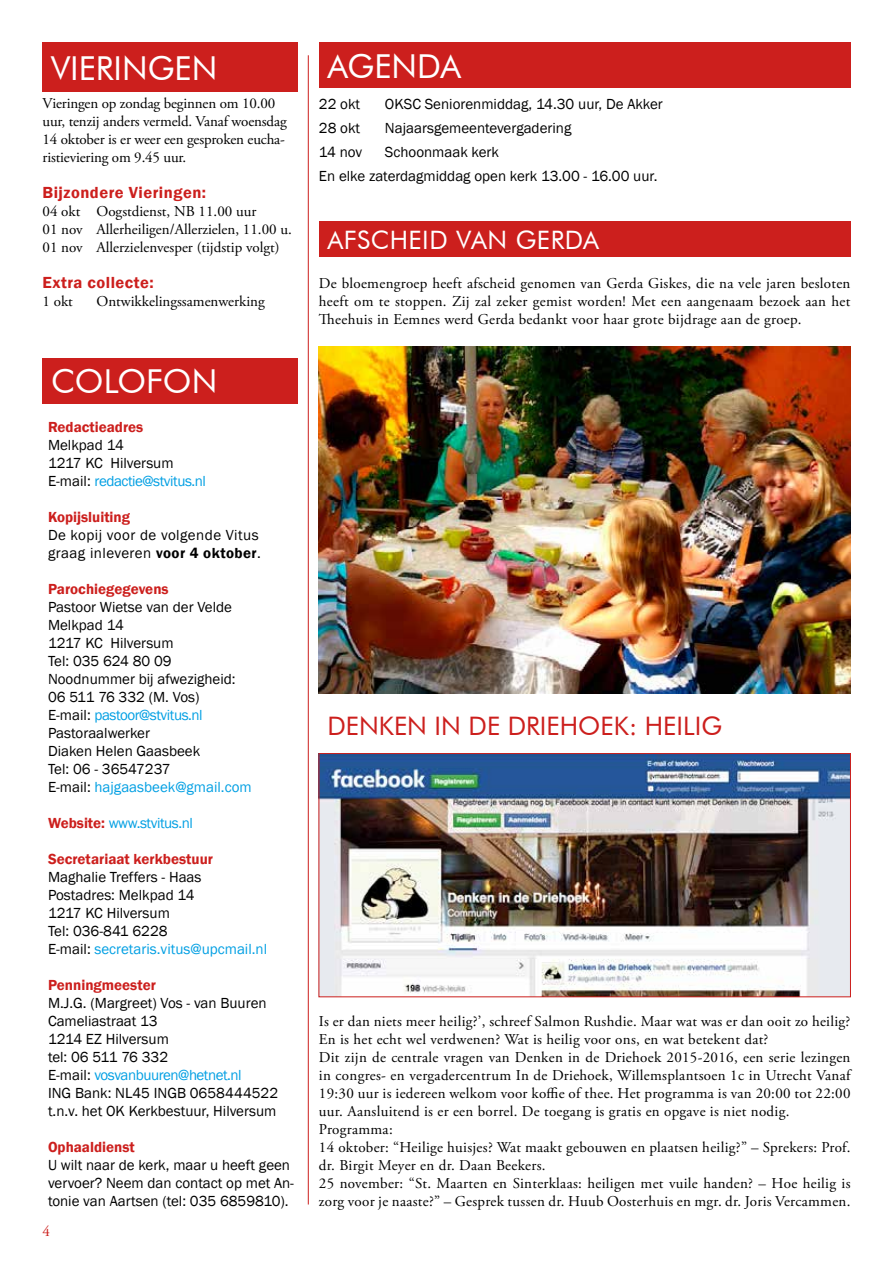
<style>
.page{position:relative;width:893px;height:1263px;background:#fff}
.page>*{position:absolute;margin:0;border:0;box-sizing:border-box;transform-origin:0 0}
.t1{font:33px "Futura BT";color:#fff}
.t2{font:25.5px "Futura BT";color:#cc1f1d}
.t3{font:25.35px "Futura BT";letter-spacing:.02em;color:#fff}
.t4{font:600 16.5px "Franklin Gothic";letter-spacing:.03em;color:#cc1f1d}
.t5{font:15px/18px "Adobe Garamond Pro";letter-spacing:.02em;color:#000;text-align:justify}
.t6{font:15px/18px "Franklin Gothic";color:#000}
.t7{font:15px/18px "Adobe Garamond Pro";letter-spacing:-.01em;color:#000}
.t8{font:15px/18px "Adobe Garamond Pro";color:#000}
.t9{font:600 15px "Franklin Gothic";color:#cc1f1d}
.t10{font:15px/18px "Franklin Gothic";letter-spacing:.03em;color:#000}
.t11{font:15px/18px "Franklin Gothic";letter-spacing:-.02em;color:#000}
.t12{font:15px "Franklin Gothic";letter-spacing:-.03em;color:#009fe3}
.t13{font:15px "Adobe Garamond Pro";color:#cc1f1d}
.s1{color:#009fe3}
.s2{font-weight:600}
.s3{font-weight:600;color:#cc1f1d}
</style>
<div class="page">
<div style="left:43px;top:358px;width:255px;height:46px;background:#cc1f1d"></div>
<div style="left:319px;top:43px;width:531px;height:45px;background:#cc1f1d"></div>
<div style="left:43px;top:43px;width:255px;height:49px;background:#cc1f1d"></div>
<hr style="left:308px;top:55px;width:1px;height:1149px;background:#cc1f1d">
<div style="left:319px;top:222px;width:531px;height:35px;background:#cc1f1d"></div>
<img style="left:321px;top:755px;width:528px;height:240px">
<div style="left:319px;top:753px;width:532px;height:244px;border:1px solid #cc1f1d"></div>
<img style="left:319px;top:346px;width:531px;height:348px">
<h1 class="t1" style="left:51px;top:48px;width:168px">VIERINGEN</h1>
<h1 class="t1" style="left:327px;top:46px;width:135px">AGENDA</h1>
<p class="t7" style="left:43px;top:95px;width:246px">Vieringen op zondag beginnen om 10.00 uur, tenzij anders vermeld. Vanaf woensdag 14 oktober is er weer een gesproken eucha&shy;ristieviering om 9.45 uur.</p>
<p class="t4" style="left:43px;top:182px;width:165px">Bijzondere Vieringen:</p>
<p class="t8" style="left:43px;top:203px;width:251px">04 okt Oogstdienst, NB 11.00 uur<br>01 nov Allerheiligen/Allerzielen, 11.00 u.<br>01 nov Allerzielenvesper (tijdstip volgt)</p>
<p class="t4" style="left:43px;top:272px;width:113px">Extra collecte:</p>
<p class="t5" style="left:43px;top:293px;width:32px">1 okt</p>
<p class="t8" style="left:97px;top:293px;width:170px">Ontwikkelingssamenwerking</p>
<h1 class="t1" style="left:51px;top:362px;width:168px">COLOFON</h1>
<p class="t9" style="left:48px;top:418px;width:97px">Redactieadres</p>
<p class="t11" style="left:48px;top:436px;width:160px">Melkpad 14<br>1217 KC Hilversum<br>E-mail: <span class="s1">redactie@stvitus.nl</span></p>
<p class="t9" style="left:48px;top:508px;width:84px">Kopijsluiting</p>
<p class="t10" style="left:48px;top:526px;width:215px">De kopij voor de volgende Vitus graag inleveren <span class="s2">voor 4 oktober</span>.</p>
<p class="t9" style="left:48px;top:580px;width:122px">Parochiegegevens</p>
<p class="t6" style="left:48px;top:598px;width:205px">Pastoor Wietse van der Velde<br>Melkpad 14<br>1217 KC Hilversum<br>Tel: 035 624 80 09<br>Noodnummer bij afwezigheid:<br>06 511 76 332 (M. Vos)<br>E-mail: <span class="s1">pastoor@stvitus.nl<br></span>Pastoraalwerker<br>Diaken Helen Gaasbeek<br>Tel: 06 - 36547237<br>E-mail: <span class="s1">hajgaasbeek@gmail.com</span></p>
<p class="t12" style="left:48px;top:814px;width:146px"><span class="s3">Website:</span> www.stvitus.nl</p>
<p class="t9" style="left:48px;top:850px;width:167px">Secretariaat kerkbestuur</p>
<p class="t6" style="left:48px;top:868px;width:221px">Maghalie Treffers - Haas<br>Postadres: Melkpad 14<br>1217 KC Hilversum<br>Tel: 036-841 6228<br>E-mail: <span class="s1">secretaris.vitus@upcmail.nl</span></p>
<p class="t9" style="left:48px;top:976px;width:109px">Penningmeester</p>
<p class="t6" style="left:48px;top:994px;width:232px">M.J.G. (Margreet) Vos - van Buuren<br>Cameliastraat 13<br>1214 EZ Hilversum<br>tel: 06 511 76 332<br>E-mail: <span class="s1">vosvanbuuren@hetnet.nl<br></span>ING Bank: NL45 INGB 0658444522 t.n.v. het OK Kerkbestuur, Hilversum</p>
<p class="t9" style="left:48px;top:1138px;width:88px">Ophaaldienst</p>
<p class="t6" style="left:48px;top:1156px;width:247px">U wilt naar de kerk, maar u heeft geen vervoer? Neem dan contact op met An&shy;tonie van Aartsen (tel: 035 6859810).</p>
<p class="t13" style="left:43px;top:1222px;width:9px">4</p>
<p class="t6" style="left:319px;top:95px;width:43px">22 okt</p>
<p class="t6" style="left:385px;top:95px;width:279px">OKSC Seniorenmiddag, 14.30 uur, De Akker</p>
<p class="t6" style="left:319px;top:119px;width:43px">28 okt</p>
<p class="t6" style="left:385px;top:119px;width:188px">Najaarsgemeentevergadering</p>
<p class="t6" style="left:319px;top:143px;width:45px">14 nov</p>
<p class="t6" style="left:319px;top:140px;width:340px;line-height:24px;text-indent:66px">Schoonmaak kerk<br>En elke zaterdagmiddag open kerk 13.00 - 16.00 uur.</p>
<h3 class="t3" style="left:327px;top:225px;width:273px">AFSCHEID VAN GERDA</h3>
<p class="t5" style="left:319px;top:275px;width:533px">De bloemengroep heeft afscheid genomen van Gerda Giskes, die na vele jaren besloten heeft om te stoppen. Zij zal zeker gemist worden! Met een aangenaam bezoek aan het Theehuis in Eemnes werd Gerda bedankt voor haar grote bijdrage aan de groep.</p>
<h2 class="t2" style="left:327px;top:710px;width:396px">DENKEN IN DE DRIEHOEK: HEILIG</h2>
<p class="t5" style="left:319px;top:1013px;width:533px;text-align:left">Is er dan niets meer heilig?’, schreef Salmon Rushdie. Maar wat was er dan ooit zo heilig?<br>En is het echt wel verdwenen? Wat is heilig voor ons, en wat betekent dat?<br>Dit zijn de centrale vragen van Denken in de Driehoek 2015-2016, een serie lezingen in congres- en vergadercentrum In de Driehoek, Willemsplantsoen 1c in Utrecht Vanaf 19:30 uur is iedereen welkom voor koffie of thee. Het programma is van 20:00 tot 22:00 uur. Aansluitend is er een borrel. De toegang is gratis en opgave is niet nodig.<br>Programma:<br>14 oktober: “Heilige huisjes? Wat maakt gebouwen en plaatsen heilig?” – Sprekers: Prof. dr. Birgit Meyer en dr. Daan Beekers.<br>25 november: “St. Maarten en Sinterklaas: heiligen met vuile handen? – Hoe heilig is zorg voor je naaste?” – Gesprek tussen dr. Huub Oosterhuis en mgr. dr. Joris Vercammen.</p>
</div>
